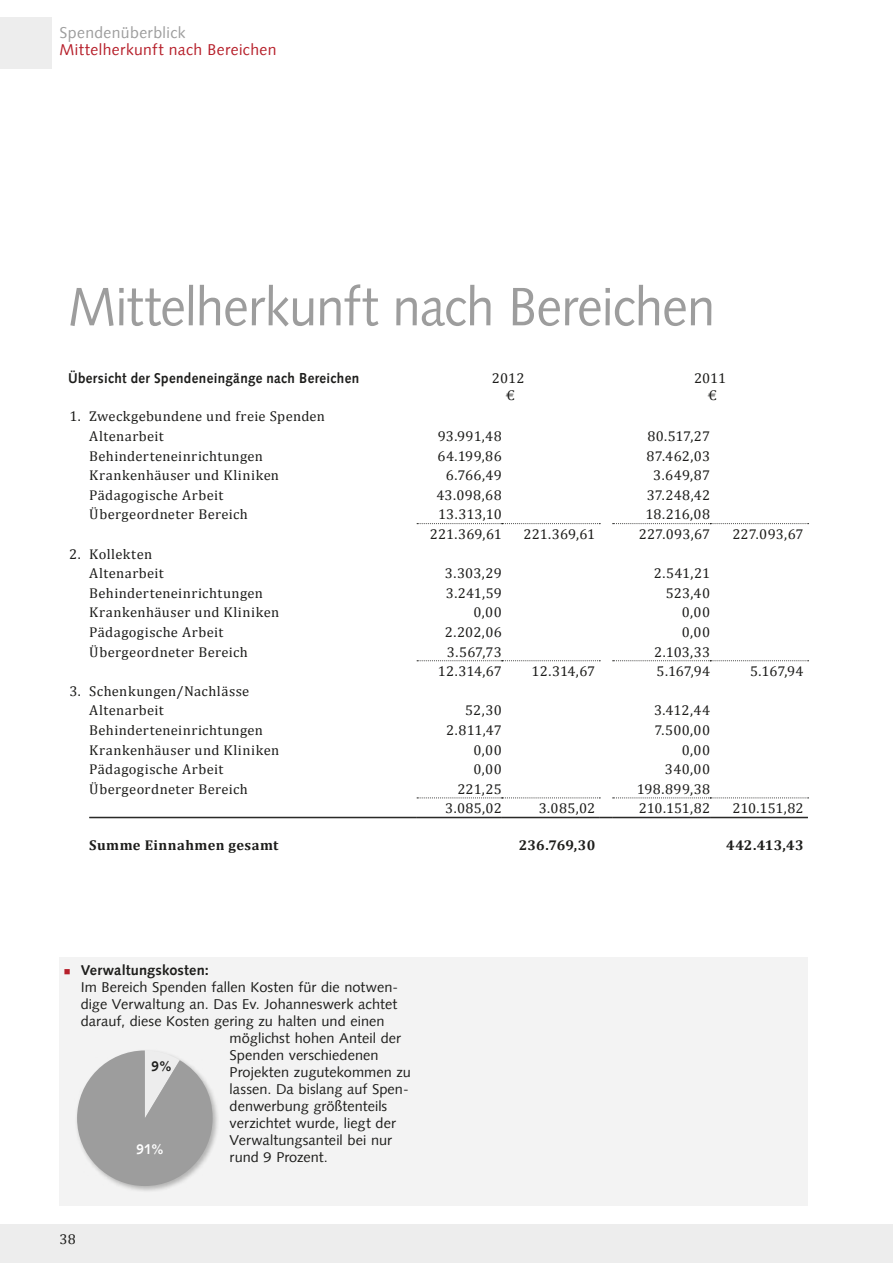
<style>
.page{position:relative;width:893px;height:1263px;background:#fff}
.page>*{position:absolute;margin:0;border:0;box-sizing:border-box;transform-origin:0 0}
.t1{font:54px "Syntax Com";letter-spacing:-.015em;color:#9d9d9d;scale:.94 1}
.t2{font:15.75px "Syntax Com";letter-spacing:.025em;color:#b61f2a}
.t3{font:15.75px "Syntax Com";letter-spacing:.025em;color:#9d9d9d}
.t4{font:14.25px/19.6px "Cambria";letter-spacing:.025em;color:#1d1d1b}
.t5{font:14.25px "Syntax Com";letter-spacing:.005em;color:#1d1d1b}
.t6{font:700 14.25px "Syntax Com";letter-spacing:.025em;color:#1d1d1b;scale:.94 1}
.t7{font:700 14.25px "Cambria";letter-spacing:.025em;color:#1d1d1b}
.t8{font:700 14.25px "Syntax Com";letter-spacing:.025em;color:#1d1d1b}
.t9{font:700 14.25px "Syntax Com";color:#fff;scale:.94 1}
</style>
<div class="page">
<div style="left:0;top:1225px;width:893px;height:38px;background:#ededed"></div>
<div style="left:0;top:17px;width:51px;height:51px;background:#ededed"></div>
<div style="left:60px;top:957px;width:748px;height:248px;background:#f3f3f3"></div>
<svg style="left:417px;top:523px;width:183px;height:1px"></svg>
<svg style="left:613px;top:523px;width:196px;height:1px"></svg>
<svg style="left:417px;top:660px;width:183px;height:1px"></svg>
<svg style="left:613px;top:660px;width:196px;height:1px"></svg>
<svg style="left:417px;top:798px;width:183px;height:1px"></svg>
<svg style="left:613px;top:798px;width:196px;height:1px"></svg>
<hr style="left:89px;top:817px;width:328px;height:1px;background:#1d1d1b">
<hr style="left:417px;top:817px;width:85px;height:1px;background:#1d1d1b">
<hr style="left:502px;top:817px;width:98px;height:1px;background:#1d1d1b">
<svg style="left:600px;top:817px;width:12px;height:1px"></svg>
<hr style="left:612px;top:817px;width:98px;height:1px;background:#1d1d1b">
<hr style="left:710px;top:817px;width:98px;height:1px;background:#1d1d1b">
<div style="left:75px;top:1048px;width:144px;height:144px;background:#1d1d1b;opacity:.3"></div>
<svg style="left:77px;top:1050px;width:136px;height:136px"></svg>
<p class="t3" style="left:60px;top:24px;width:128px">Spendenüberblick</p>
<p class="t2" style="left:60px;top:41px;width:219px">Mittelherkunft nach Bereichen</p>
<h1 class="t1" style="left:68px;top:275px;width:690px">Mittelherkunft nach Bereichen</h1>
<p class="t6" style="left:68px;top:369px;width:311px">Übersicht der Spendeneingänge nach Bereichen</p>
<p class="t4" style="left:89px;top:407px;width:237px;text-indent:-20px">1. Zweckgebundene und freie Spenden<br>Altenarbeit</p>
<p class="t4" style="left:492px;top:368px;width:34px">2012</p>
<p class="t4" style="left:694px;top:368px;width:34px">2011</p>
<p class="t4" style="left:506px;top:385px;width:11px">€</p>
<p class="t4" style="left:708px;top:385px;width:11px">€</p>
<p class="t4" style="left:438px;top:426px;width:65px">93.991,48</p>
<p class="t4" style="left:647px;top:426px;width:64px">80.517,27</p>
<p class="t4" style="left:89px;top:446px;width:175px">Behinderteneinrichtungen</p>
<p class="t4" style="left:438px;top:446px;width:66px">64.199,86</p>
<p class="t4" style="left:647px;top:446px;width:65px">87.462,03</p>
<p class="t4" style="left:89px;top:465px;width:191px">Krankenhäuser und Kliniken</p>
<p class="t4" style="left:446px;top:465px;width:57px">6.766,49</p>
<p class="t4" style="left:653px;top:465px;width:58px">3.649,87</p>
<p class="t4" style="left:89px;top:485px;width:135px">Pädagogische Arbeit</p>
<p class="t4" style="left:436px;top:485px;width:67px">43.098,68</p>
<p class="t4" style="left:647px;top:485px;width:65px">37.248,42</p>
<p class="t4" style="left:89px;top:505px;width:160px">Übergeordneter Bereich</p>
<p class="t4" style="left:438px;top:505px;width:65px">13.313,10</p>
<p class="t4" style="left:646px;top:505px;width:66px">18.216,08</p>
<p class="t4" style="left:430px;top:524px;width:73px">221.369,61</p>
<p class="t4" style="left:523px;top:524px;width:73px">221.369,61</p>
<p class="t4" style="left:639px;top:524px;width:73px">227.093,67</p>
<p class="t4" style="left:732px;top:524px;width:73px">227.093,67</p>
<p class="t4" style="left:89px;top:544px;width:76px;text-indent:-20px">2. Kollekten<br>Altenarbeit</p>
<p class="t4" style="left:445px;top:563px;width:58px">3.303,29</p>
<p class="t4" style="left:654px;top:563px;width:58px">2.541,21</p>
<p class="t4" style="left:89px;top:583px;width:175px">Behinderteneinrichtungen</p>
<p class="t4" style="left:446px;top:583px;width:57px">3.241,59</p>
<p class="t4" style="left:666px;top:583px;width:46px">523,40</p>
<p class="t4" style="left:89px;top:603px;width:191px">Krankenhäuser und Kliniken</p>
<p class="t4" style="left:474px;top:603px;width:30px">0,00</p>
<p class="t4" style="left:682px;top:603px;width:30px">0,00</p>
<p class="t4" style="left:89px;top:622px;width:135px">Pädagogische Arbeit</p>
<p class="t4" style="left:445px;top:622px;width:58px">2.202,06</p>
<p class="t4" style="left:682px;top:622px;width:30px">0,00</p>
<p class="t4" style="left:89px;top:642px;width:160px">Übergeordneter Bereich</p>
<p class="t4" style="left:447px;top:642px;width:56px">3.567,73</p>
<p class="t4" style="left:654px;top:642px;width:57px">2.103,33</p>
<p class="t4" style="left:438px;top:661px;width:65px">12.314,67</p>
<p class="t4" style="left:531px;top:661px;width:65px">12.314,67</p>
<p class="t4" style="left:657px;top:661px;width:55px">5.167,94</p>
<p class="t4" style="left:750px;top:661px;width:55px">5.167,94</p>
<p class="t4" style="left:89px;top:681px;width:162px;text-indent:-20px">3. Schenkungen/Nachlässe<br>Altenarbeit</p>
<p class="t4" style="left:465px;top:701px;width:38px">52,30</p>
<p class="t4" style="left:654px;top:701px;width:58px">3.412,44</p>
<p class="t4" style="left:89px;top:720px;width:175px">Behinderteneinrichtungen</p>
<p class="t4" style="left:446px;top:720px;width:57px">2.811,47</p>
<p class="t4" style="left:654px;top:720px;width:57px">7.500,00</p>
<p class="t4" style="left:89px;top:740px;width:191px">Krankenhäuser und Kliniken</p>
<p class="t4" style="left:474px;top:740px;width:30px">0,00</p>
<p class="t4" style="left:682px;top:740px;width:30px">0,00</p>
<p class="t4" style="left:89px;top:759px;width:135px">Pädagogische Arbeit</p>
<p class="t4" style="left:474px;top:759px;width:30px">0,00</p>
<p class="t4" style="left:665px;top:759px;width:47px">340,00</p>
<p class="t4" style="left:89px;top:779px;width:160px">Übergeordneter Bereich</p>
<p class="t4" style="left:457px;top:779px;width:46px">221,25</p>
<p class="t4" style="left:637px;top:779px;width:75px">198.899,38</p>
<p class="t4" style="left:445px;top:799px;width:58px">3.085,02</p>
<p class="t4" style="left:539px;top:799px;width:58px">3.085,02</p>
<p class="t4" style="left:639px;top:799px;width:73px">210.151,82</p>
<p class="t4" style="left:732px;top:799px;width:73px">210.151,82</p>
<p class="t7" style="left:89px;top:835px;width:191px">Summe Einnahmen gesamt</p>
<p class="t7" style="left:519px;top:835px;width:78px">236.769,30</p>
<p class="t7" style="left:726px;top:835px;width:79px">442.413,43</p>
<p class="t8" style="left:81px;top:961px;width:130px">Verwaltungskosten:</p>
<p class="t5" style="left:81px;top:978px;width:319px">Im Bereich Spenden fallen Kosten für die notwen-</p>
<p class="t5" style="left:81px;top:995px;width:318px">dige Verwaltung an. Das Ev. Johanneswerk achtet</p>
<p class="t5" style="left:81px;top:1012px;width:305px">darauf, diese Kosten gering zu halten und einen</p>
<p class="t5" style="left:230px;top:1029px;width:173px">möglichst hohen Anteil der</p>
<p class="t5" style="left:230px;top:1046px;width:151px">Spenden verschiedenen</p>
<p class="t5" style="left:230px;top:1063px;width:183px">Projekten zugutekommen zu</p>
<p class="t5" style="left:230px;top:1080px;width:181px">lassen. Da bislang auf Spen-</p>
<p class="t5" style="left:230px;top:1097px;width:159px">denwerbung größtenteils</p>
<p class="t5" style="left:230px;top:1114px;width:168px">verzichtet wurde, liegt der</p>
<p class="t5" style="left:230px;top:1131px;width:164px">Verwaltungsanteil bei nur</p>
<p class="t5" style="left:230px;top:1148px;width:100px">rund 9 Prozent.</p>
<p class="t6" style="left:151px;top:1057px;width:24px">9%</p>
<p class="t9" style="left:136px;top:1140px;width:31px">91%</p>
<p class="t4" style="left:60px;top:1229px;width:18px">38</p>
</div>
